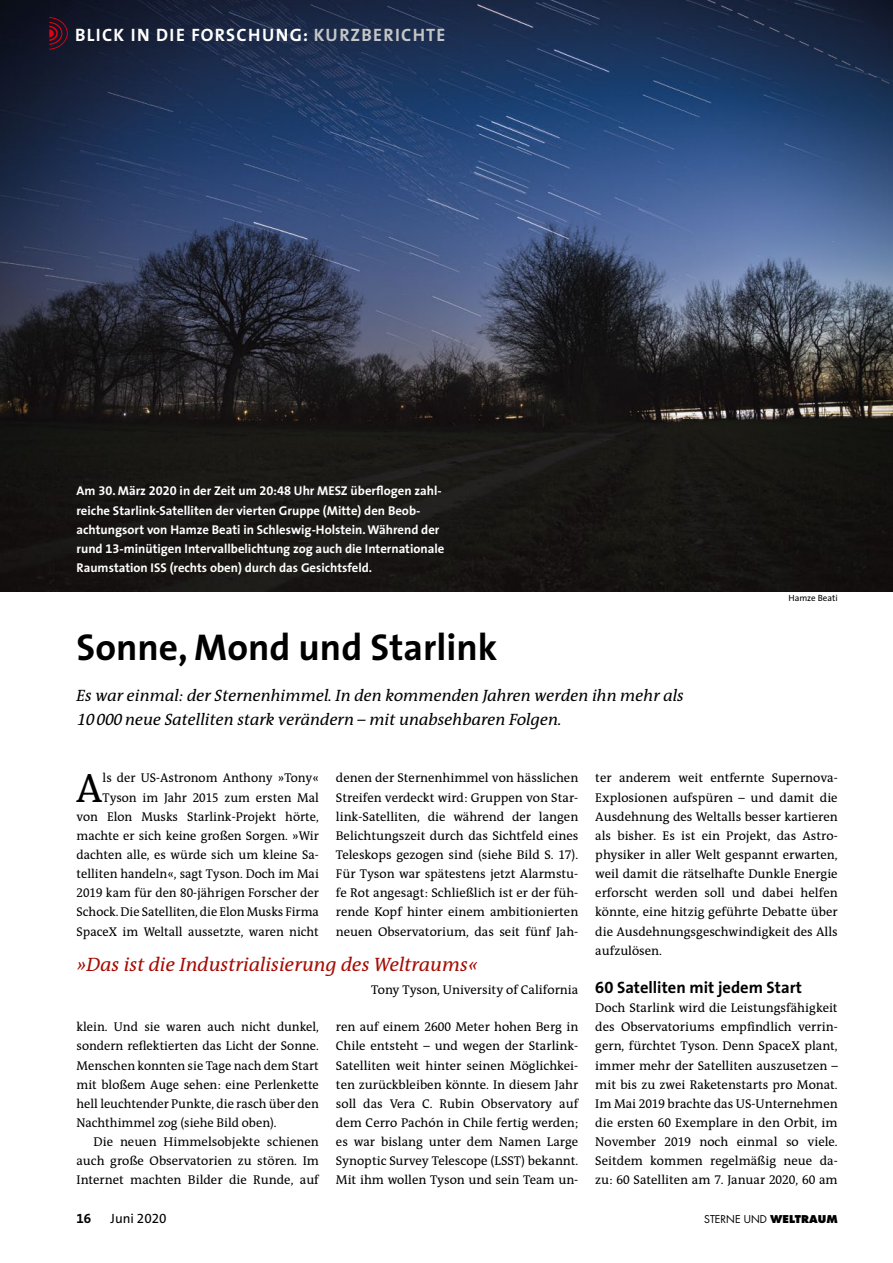
<style>
.page{position:relative;width:893px;height:1263px;background:#fff}
.page>*{position:absolute;margin:0;border:0;box-sizing:border-box;transform-origin:0 0}
.GT_Initial_1{font:41.1px "The Antiqua B5";color:#000}
.Headline_1{font:700 37.5px "The Sans";color:#000}
.Pullquote{font:italic 19.5px "The Antiqua B5 i";color:#a50b03}
.Ressort{font:700 18px "The Sans";letter-spacing:.07em;color:#fff}
.Vorspann{font:italic 16.5px/24px "The Antiqua B5 i";color:#000}
.Zwischentitel{font:700 16.5px "The Sans";color:#000}
.t1{font:13.5px "The Sans";color:#000}
.t2{font:13.5px "The Sans Bold Expert";color:#000}
.GT_mit_Einzug{font:12.75px/19.2px "The Antiqua B5";color:#000;text-align:justify}
.GT_Initial_1-2{font:12.75px/19.2px "The Antiqua B5";color:#000;text-align:right}
.GT_ohne_Einzug{font:12.75px/19.2px "The Antiqua B5";color:#000;text-align:justify}
.BU{font:700 12.75px/19.2px "The Sans";color:#fff}
.Pullquote-2{font:12.75px "The Antiqua B5";color:#000}
.t3{font:10.5px "Futura";color:#000}
.BN{font:9px "The Sans";color:#000}
.s1{color:#c5c6c6}
.s2{font-family:"The Sans Bold Expert";font-weight:400}
.s3{font-family:"The Antiqua B5 c Caps"}
.s4{font-family:"The Sans Expert"}
.s5{font-weight:800}
</style>
<div class="page">
<img style="left:0;top:0;width:893px;height:591px">
<svg style="left:49px;top:17px;width:19px;height:33px"></svg>
<p class="Ressort" style="left:75px;top:24px;width:372px">BLICK IN DIE FORSCHUNG: <span class="s1">KURZBERICHTE</span></p>
<p class="BU" style="left:77px;top:482px;width:369px">Am <span class="s2">30</span>. März <span class="s2">2020</span> in der Zeit um <span class="s2">20</span>:<span class="s2">48</span> Uhr MESZ überflogen zahl&shy;reiche Starlink-Satelliten der vierten Gruppe (Mitte) den Beob&shy;achtungsort von Hamze Beati in Schleswig-Holstein.Während der rund <span class="s2">13</span>-minütigen Intervallbelichtung zog auch die Internationale Raumstation ISS (rechts oben) durch das Gesichtsfeld.</p>
<p class="Headline_1" style="left:77px;top:623px;width:422px">Sonne, Mond und Starlink</p>
<p class="Vorspann" style="left:77px;top:684px;width:609px">Es war einmal: der Sternenhimmel. In den kommenden Jahren werden ihn mehr als<br><span class="s3">10000</span> neue Satelliten stark verändern – mit unabsehbaren Folgen.</p>
<p class="BN" style="left:788px;top:592px;width:51px">Hamze Beati</p>
<p class="GT_Initial_1-2" style="left:77px;top:769px;width:244px">ls der US-Astronom Anthony »Tony« Tyson im Jahr <span class="s3">2015</span> zum ersten Mal<br>von Elon Musks Starlink-Projekt hörte, machte er sich keine großen Sorgen. »Wir dachten alle, es würde sich um kleine Sa&shy;telliten handeln«, sagt Tyson. Doch im Mai <span class="s3">2019</span> kam für den <span class="s3">80</span>-jährigen Forscher der Schock. Die Satelliten, die Elon Musks Firma SpaceX im Weltall aussetzte, waren nicht</p>
<p class="GT_Initial_1" style="left:76px;top:766px;width:28px">A</p>
<p class="GT_mit_Einzug" style="left:336px;top:769px;width:244px">denen der Sternenhimmel von hässlichen Streifen verdeckt wird: Gruppen von Star&shy;link-Satelliten, die während der langen Belichtungszeit durch das Sichtfeld eines Teleskops gezogen sind (siehe Bild S. <span class="s3">17</span>).<br>Für Tyson war spätestens jetzt Alarmstu&shy;fe Rot angesagt: Schließlich ist er der füh&shy;rende Kopf hinter einem ambitionierten neuen Observatorium, das seit fünf Jah-</p>
<p class="Pullquote" style="left:77px;top:954px;width:403px">»Das ist die Industrialisierung des Weltraums«</p>
<p class="Pullquote-2" style="left:371px;top:982px;width:209px">Tony Tyson, University of California</p>
<p class="GT_Initial_1-2" style="left:77px;top:1018px;width:244px;text-align:justify">klein. Und sie waren auch nicht dunkel, sondern reflektierten das Licht der Sonne.<br>Menschen konnten sie Tage nach dem Start mit bloßem Auge sehen: eine Perlenkette hell leuchtender Punkte, die rasch über den Nachthimmel zog (siehe Bild oben).</p>
<p class="GT_mit_Einzug" style="left:77px;top:1133px;width:244px;text-indent:17px">Die neuen Himmelsobjekte schienen auch große Observatorien zu stören. Im Internet machten Bilder die Runde, auf</p>
<p class="GT_mit_Einzug" style="left:336px;top:1018px;width:244px">ren auf einem <span class="s3">2600</span> Meter hohen Berg in Chile entsteht – und wegen der Starlink-Satelliten weit hinter seinen Möglichkei&shy;ten zurückbleiben könnte. In diesem Jahr soll das Vera C. Rubin Observatory auf dem Cerro Pachón in Chile fertig werden; es war bislang unter dem Namen Large Synoptic Survey Telescope (LSST) bekannt.<br>Mit ihm wollen Tyson und sein Team un-</p>
<p class="GT_mit_Einzug" style="left:595px;top:769px;width:244px">ter anderem weit entfernte Supernova-Explosionen aufspüren – und damit die Ausdehnung des Weltalls besser kartieren als bisher. Es ist ein Projekt, das Astro&shy;physiker in aller Welt gespannt erwarten, weil damit die rätselhafte Dunkle Energie erforscht werden soll und dabei helfen könnte, eine hitzig geführte Debatte über die Ausdehnungsgeschwindigkeit des Alls aufzulösen.</p>
<p class="Zwischentitel" style="left:595px;top:977px;width:208px"><span class="s2">60</span> Satelliten mit jedem Start</p>
<p class="GT_ohne_Einzug" style="left:595px;top:999px;width:244px">Doch Starlink wird die Leistungsfähigkeit des Observatoriums empfindlich verrin&shy;gern, fürchtet Tyson. Denn SpaceX plant, immer mehr der Satelliten auszusetzen – mit bis zu zwei Raketenstarts pro Monat.<br>Im Mai <span class="s3">2019</span> brachte das US-Unternehmen die ersten <span class="s3">60</span> Exemplare in den Orbit, im November <span class="s3">2019</span> noch einmal so viele.<br>Seitdem kommen regelmäßig neue da&shy;zu: <span class="s3">60</span> Satelliten am <span class="s3">7</span>. Januar <span class="s3">2020</span>, <span class="s3">60</span> am</p>
<p class="t2" style="left:77px;top:1210px;width:16px">16</p>
<p class="t1" style="left:111px;top:1210px;width:58px">Juni <span class="s4">2020</span></p>
<p class="t3" style="left:704px;top:1212px;width:135px">STERNE UND <span class="s5">WELTRAUM</span></p>
</div>
